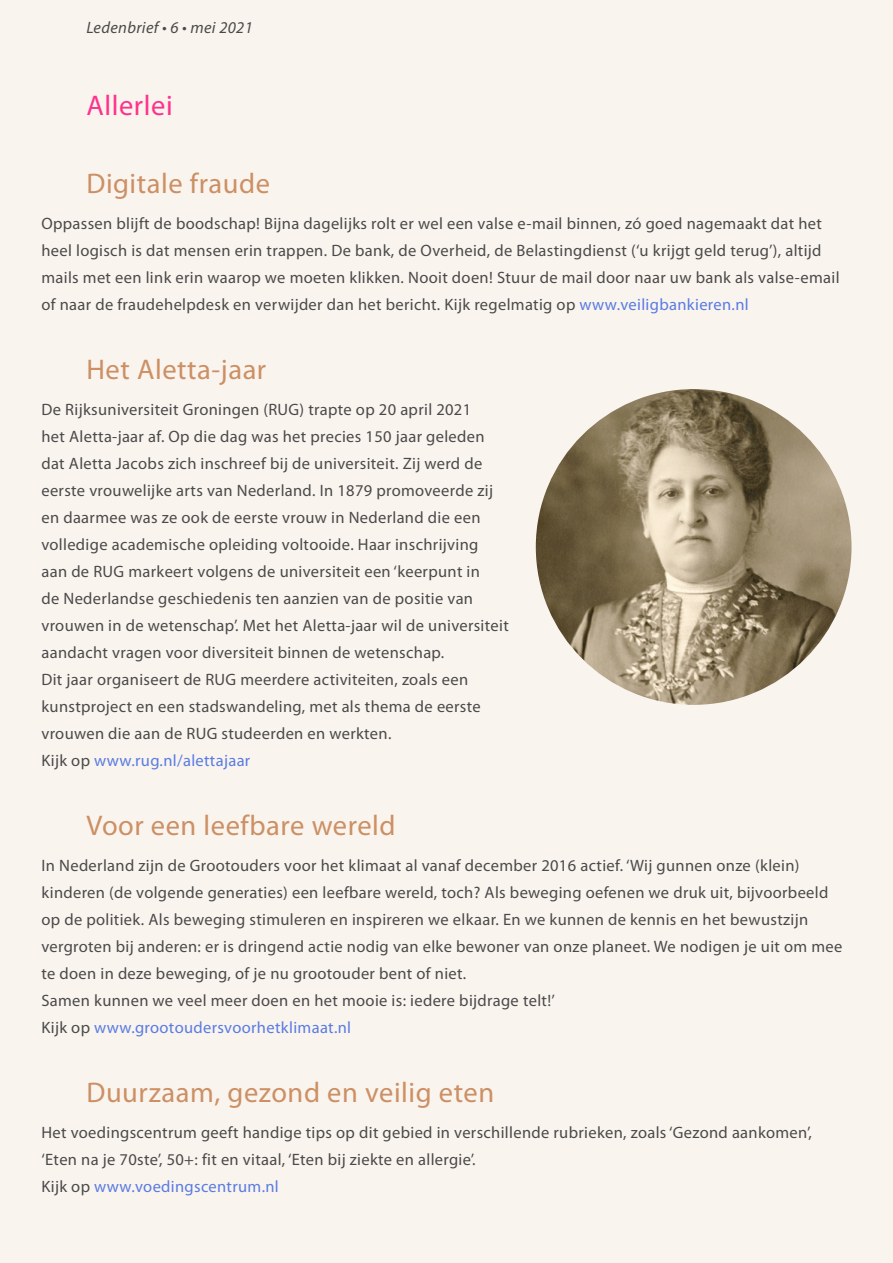
<style>
.page{position:relative;width:893px;height:1263px;background:#faf4ef}
.page>*{position:absolute;margin:0;border:0;box-sizing:border-box;transform-origin:0 0}
.t1{font:28.5px "Myriad Pro";letter-spacing:.02em;color:#cc9064}
.t2{font:28.5px "Myriad Pro";letter-spacing:.02em;color:#ff328b}
.t3{font:16.5px/27px "Myriad Pro";letter-spacing:.02em;color:#4a4a49}
.t4{font:italic 16.5px "Myriad Pro";letter-spacing:.02em;color:#4a4a49}
.s1{color:#597ce1}
</style>
<div class="page">
<img style="left:536px;top:389px;width:315px;height:316px;border-radius:158px">
<p class="t4" style="left:86px;top:19px;width:168px">Ledenbrief • 6 • mei 2021</p>
<h1 class="t2" style="left:86px;top:90px;width:88px">Allerlei</h1>
<h1 class="t1" style="left:86px;top:168px;width:185px">Digitale fraude</h1>
<p class="t3" style="left:41px;top:210px;width:800px">Oppassen blijft de boodschap! Bijna dagelijks rolt er wel een valse e-mail binnen, zó goed nagemaakt dat het heel logisch is dat mensen erin trappen. De bank, de Overheid, de Belastingdienst (‘u krijgt geld terug’), altijd mails met een link erin waarop we moeten klikken. Nooit doen! Stuur de mail door naar uw bank als valse-email of naar de fraudehelpdesk en verwijder dan het bericht. Kijk regelmatig op <span class="s1">www.veiligbankieren.nl</span></p>
<h1 class="t1" style="left:86px;top:354px;width:181px">Het Aletta-jaar</h1>
<p class="t3" style="left:41px;top:396px;width:469px">De Rijksuniversiteit Groningen (RUG) trapte op 20 april 2021<br>het Aletta-jaar af. Op die dag was het precies 150 jaar geleden dat Aletta Jacobs zich inschreef bij de universiteit. Zij werd de eerste vrouwelijke arts van Nederland. In 1879 promoveerde zij en daarmee was ze ook de eerste vrouw in Nederland die een volledige academische opleiding voltooide. Haar inschrijving<br>aan de RUG markeert volgens de universiteit een ‘keerpunt in<br>de Nederlandse geschiedenis ten aanzien van de positie van vrouwen in de wetenschap’. Met het Aletta-jaar wil de universiteit aandacht vragen voor diversiteit binnen de wetenschap.<br>Dit jaar organiseert de RUG meerdere activiteiten, zoals een kunstproject en een stadswandeling, met als thema de eerste vrouwen die aan de RUG studeerden en werkten.<br>Kijk op <span class="s1">www.rug.nl/alettajaar</span></p>
<h1 class="t1" style="left:86px;top:810px;width:311px">Voor een leefbare wereld</h1>
<p class="t3" style="left:41px;top:852px;width:802px">In Nederland zijn de Grootouders voor het klimaat al vanaf december 2016 actief. ‘Wij gunnen onze (klein) kinderen (de volgende generaties) een leefbare wereld, toch? Als beweging oefenen we druk uit, bijvoorbeeld op de politiek. Als beweging stimuleren en inspireren we elkaar. En we kunnen de kennis en het bewustzijn vergroten bij anderen: er is dringend actie nodig van elke bewoner van onze planeet. We nodigen je uit om mee te doen in deze beweging, of je nu grootouder bent of niet.<br>Samen kunnen we veel meer doen en het mooie is: iedere bijdrage telt!’<br>Kijk op <span class="s1">www.grootoudersvoorhetklimaat.nl</span></p>
<h1 class="t1" style="left:86px;top:1077px;width:409px">Duurzaam, gezond en veilig eten</h1>
<p class="t3" style="left:41px;top:1119px;width:772px">Het voedingscentrum geeft handige tips op dit gebied in verschillende rubrieken, zoals ‘Gezond aankomen’, ‘Eten na je 70ste’, 50+: fit en vitaal, ‘Eten bij ziekte en allergie’.<br>Kijk op <span class="s1">www.voedingscentrum.nl</span></p>
</div>
